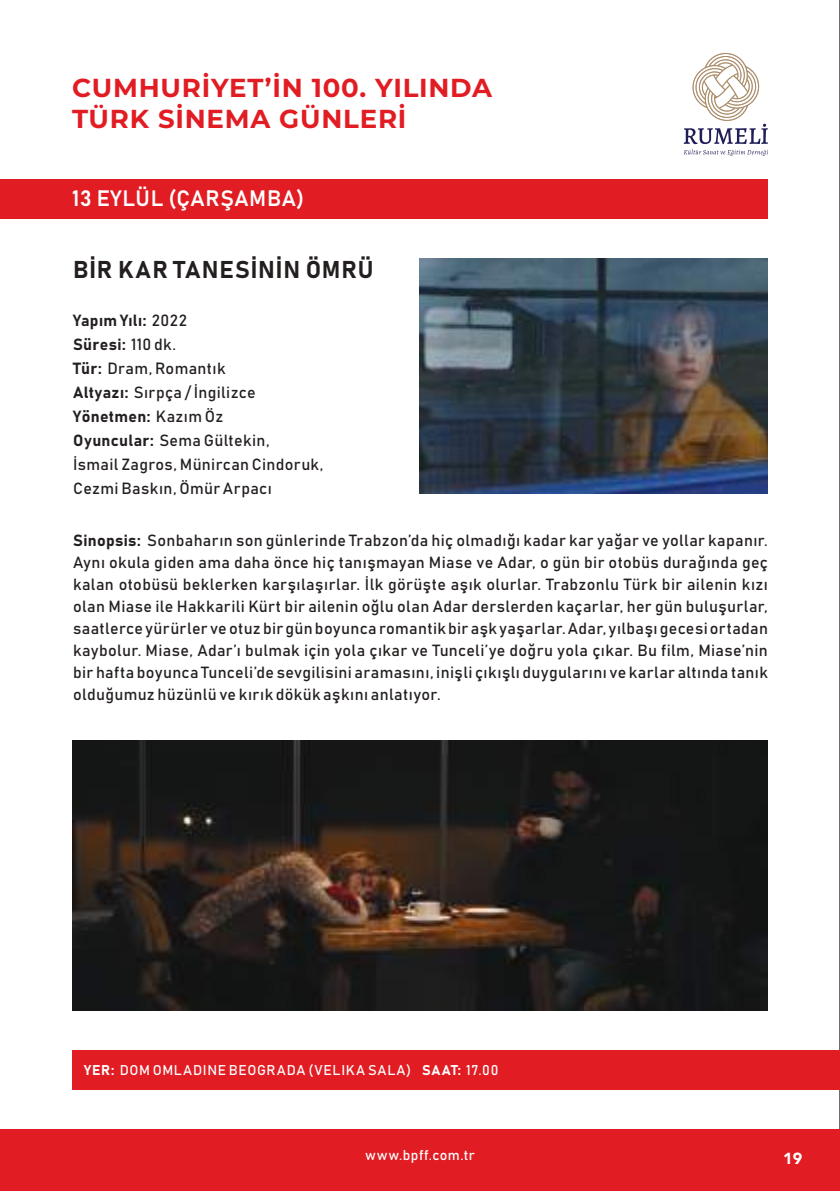
<style>
.page{position:relative;width:840px;height:1191px;background:#fff}
.page>*{position:absolute;margin:0;border:0;box-sizing:border-box;transform-origin:0 0}
.t1{font:700 26px/31.2px "Montserrat";letter-spacing:.03em;color:#e11c23}
.t2{font:24px "Bahnschrift";letter-spacing:.035em;color:#241f1f}
.t3{font:22px "Bahnschrift";letter-spacing:.03em;color:#fff}
.t4{font:16px/24px "Bahnschrift";letter-spacing:.025em;color:#241f1f}
.t5{font:900 16px "Avenir";color:#fff}
.t6{font:14px "Bahnschrift";letter-spacing:.045em;color:#fff}
</style>
<div class="page">
<hr style="left:839px;top:0;width:1px;height:1191px;background:#241f1f">
<img style="left:72px;top:740px;width:695px;height:270px">
<img style="left:419px;top:258px;width:348px;height:235px">
<div style="left:0;top:1129px;width:839px;height:62px;background:#e11c23"></div>
<div style="left:0;top:179px;width:767px;height:40px;background:#e11c23"></div>
<div style="left:72px;top:1050px;width:767px;height:39px;background:#e11c23"></div>
<svg style="left:683px;top:53px;width:84px;height:103px"></svg>
<h1 class="t1" style="left:72px;top:71px;width:421px">CUMHURİYET’İN 100. YILINDA<br>TÜRK SİNEMA GÜNLERİ</h1>
<h3 class="t3" style="left:72px;top:184px;width:234px">13 EYLÜL (ÇARŞAMBA)</h3>
<h2 class="t2" style="left:73px;top:254px;width:301px">BİR KAR TANESİNİN ÖMRÜ</h2>
<p class="t4" style="left:73px;top:308px;width:252px">Yapım Yılı: 2022<br>Süresi: 110 dk.<br>Tür: Dram, Romantık<br>Altyazı: Sırpça / İngilizce<br>Yönetmen: Kazım Öz<br>Oyuncular: Sema Gültekin,<br>İsmail Zagros, Münircan Cindoruk,<br>Cezmi Baskın, Ömür Arpacı</p>
<p class="t4" style="left:73px;top:529px;width:696px;line-height:22px;text-align:justify">Sinopsis: Sonbaharın son günlerinde Trabzon’da hiç olmadığı kadar kar yağar ve yollar kapanır.<br>Aynı okula giden ama daha önce hiç tanışmayan Miase ve Adar, o gün bir otobüs durağında geç kalan otobüsü beklerken karşılaşırlar. İlk görüşte aşık olurlar. Trabzonlu Türk bir ailenin kızı olan Miase ile Hakkarili Kürt bir ailenin oğlu olan Adar derslerden kaçarlar, her gün buluşurlar, saatlerce yürürler ve otuz bir gün boyunca romantik bir aşk yaşarlar. Adar, yılbaşı gecesi ortadan kaybolur. Miase, Adar’ı bulmak için yola çıkar ve Tunceli’ye doğru yola çıkar. Bu film, Miase’nin bir hafta boyunca Tunceli’de sevgilisini aramasını, inişli çıkışlı duygularını ve karlar altında tanık olduğumuz hüzünlü ve kırık dökük aşkını anlatıyor.</p>
<p class="t6" style="left:84px;top:1060px;width:416px">YER: DOM OMLADINE BEOGRADA (VELIKA SALA) SAAT: 17.00</p>
<p class="t6" style="left:365px;top:1146px;width:111px">www.bpff.com.tr</p>
<p class="t5" style="left:782px;top:1145px;width:20px">19</p>
</div>
